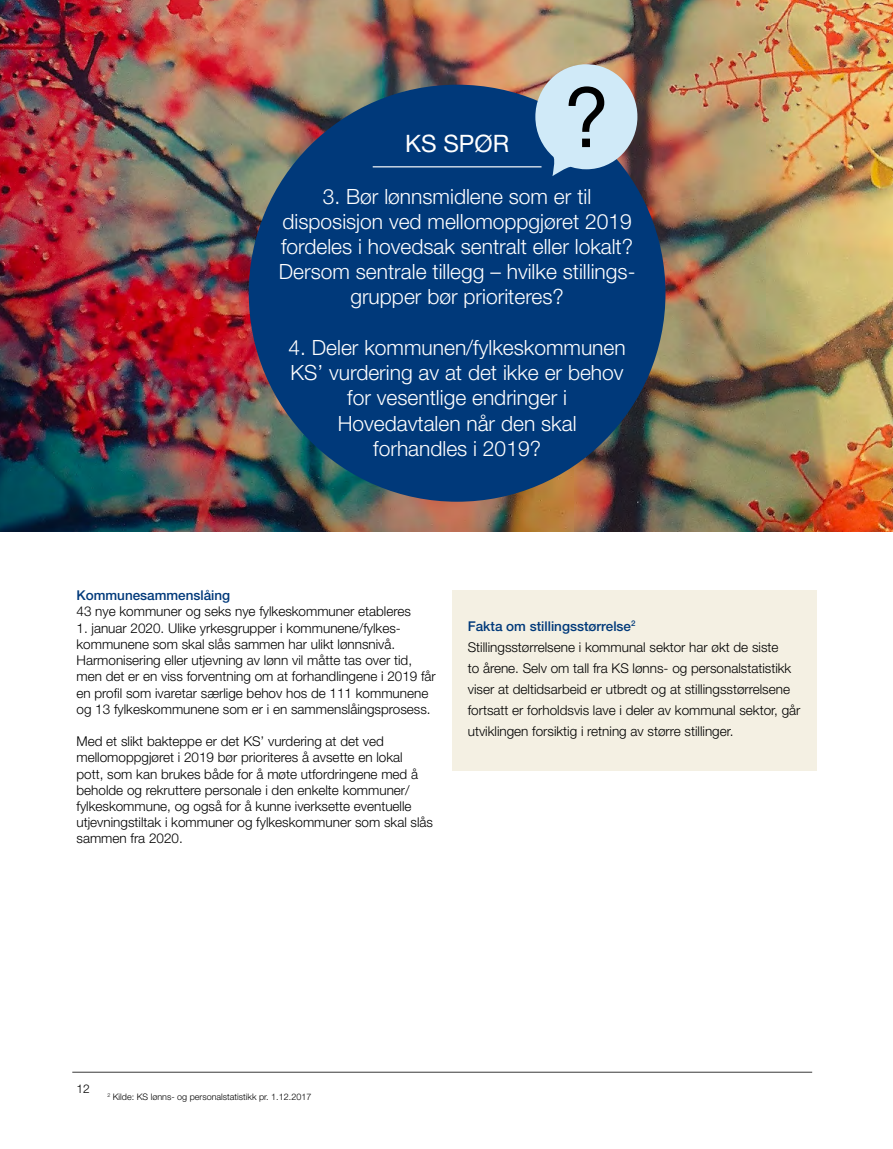
<style>
.page{position:relative;width:893px;height:1149px;background:#fff}
.page>*{position:absolute;margin:0;border:0;box-sizing:border-box;transform-origin:0 0}
.t1{font:24px "Helvetica Neue";color:#fff}
.t2{font:300 21px/25.2px "Helvetica Neue";color:#fff;text-align:center}
.t3{font:300 13.5px/16.2px "Helvetica Neue";color:#000}
.t4{font:500 13.5px "Helvetica Neue";color:#00397a}
.t5{font:300 12px "Helvetica Neue";color:#000}
.t6{font:300 9px "Helvetica Neue";color:#000}
.s1{font-weight:500;color:#00397a}
</style>
<div class="page">
<hr style="left:72px;top:1071px;width:740px;height:1px;background:#000">
<img style="left:0;top:0;width:893px;height:531px">
<div style="left:452px;top:590px;width:364px;height:180px;background:#f4f0e3"></div>
<div style="left:249px;top:85px;width:416px;height:416px;background:#00397a;border-radius:50%"></div>
<hr style="left:373px;top:166px;width:168px;height:1px;background:#fff">
<svg style="left:535px;top:64px;width:102px;height:112px;background:#a7b8c6"></svg>
<h1 class="t1" style="left:405px;top:129px;width:106px">KS SPØR</h1>
<h2 class="t2" style="left:279px;top:183px;width:358px">3. Bør lønnsmidlene som er til disposisjon ved mellomoppgjøret 2019 fordeles i hovedsak sentralt eller lokalt?<br>Dersom sentrale tillegg – hvilke stillings&shy;grupper bør prioriteres?</h2>
<h2 class="t2" style="left:289px;top:334px;width:339px">4. Deler kommunen/fylkeskommunen<br>KS’ vurdering av at det ikke er behov for vesentlige endringer i<br>Hovedavtalen når den skal forhandles i 2019?</h2>
<p class="t4" style="left:77px;top:587px;width:155px">Kommunesammenslåing</p>
<p class="t3" style="left:77px;top:603px;width:336px">43 nye kommuner og seks nye fylkeskommuner etableres</p>
<p class="t3" style="left:77px;top:619px;width:361px">1. januar 2020. Ulike yrkesgrupper i kommunene/fylkes&shy;kommunene som skal slås sammen har ulikt lønnsnivå.<br>Harmonisering eller utjevning av lønn vil måtte tas over tid, men det er en viss forventning om at forhandlingene i 2019 får en profil som ivaretar særlige behov hos de 111 kommunene og 13 fylkeskommunene som er i en sammenslåingsprosess.</p>
<p class="t3" style="left:77px;top:732px;width:358px">Med et slikt bakteppe er det KS’ vurdering at det ved mellomoppgjøret i 2019 bør prioriteres å avsette en lokal<br>pott, som kan brukes både for å møte utfordringene med å beholde og rekruttere personale i den enkelte kommuner/ fylkeskommune, og også for å kunne iverksette eventuelle utjevningstiltak i kommuner og fylkeskommuner som skal slås sammen fra 2020.</p>
<p class="t3" style="left:468px;top:615px;width:334px;line-height:21px"><span class="s1">Fakta om stillingsstørrelse</span><sup>2<br></sup>Stillingsstørrelsene i kommunal sektor har økt de siste<br>to årene. Selv om tall fra KS lønns- og personalstatistikk viser at deltidsarbeid er utbredt og at stillingsstørrelsene fortsatt er forholdsvis lave i deler av kommunal sektor, går utviklingen forsiktig i retning av større stillinger.</p>
<p class="t5" style="left:77px;top:1081px;width:15px">12</p>
<p class="t6" style="left:107px;top:1090px;width:205px"><sup>2</sup> Kilde: KS lønns- og personalstatistikk pr. 1.12.2017</p>
</div>
